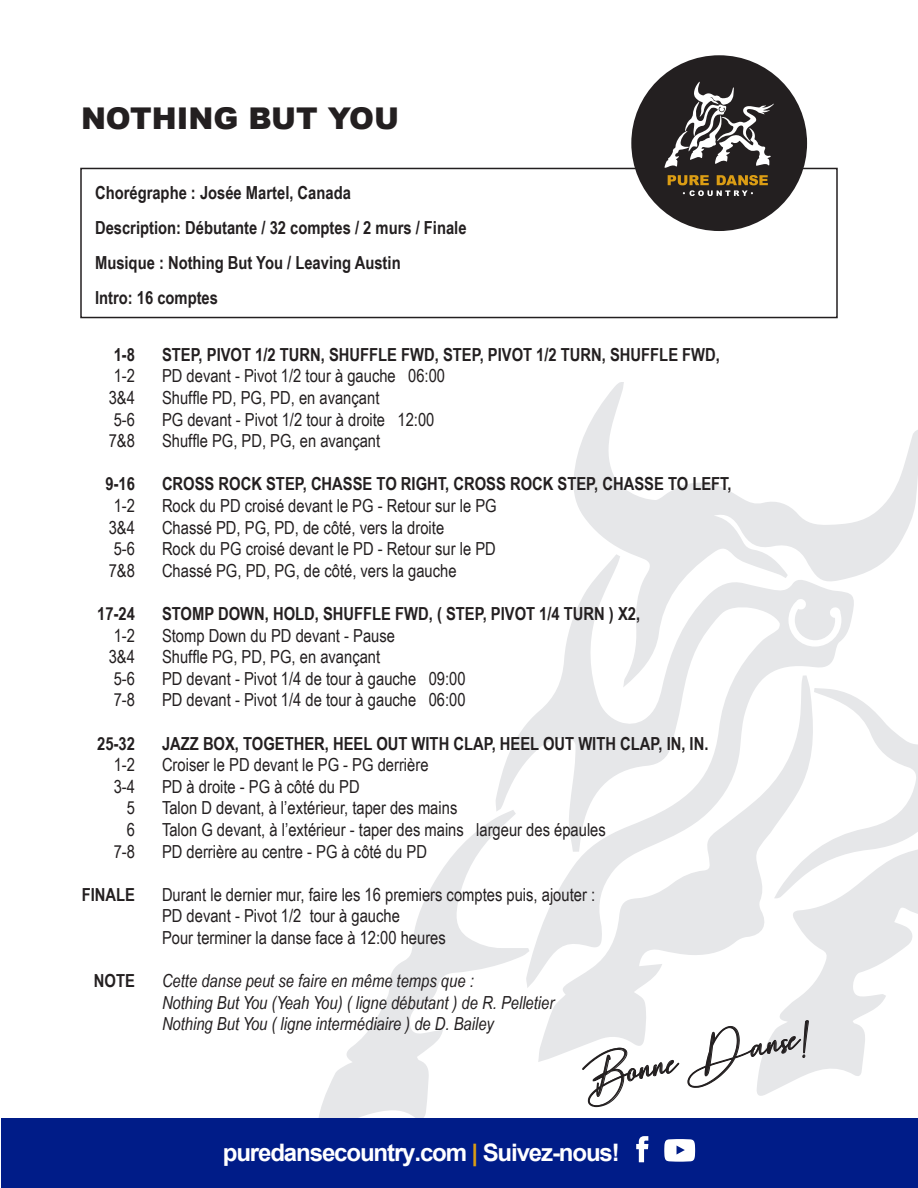
<style>
.page{position:relative;width:918px;height:1188px;background:#fff}
.page>*{position:absolute;margin:0;border:0;box-sizing:border-box;transform-origin:0 0}
.t1{font:34.5px "Hearth Stone";color:#231f20}
.t2{font:900 30px "Arial";color:#231f20}
.t3{font:700 24.15px "Arial";letter-spacing:-.05em;color:#fff}
.t4{font:18px "Arial Narrow";color:#231f20}
.t5{font:700 18px "Arial Narrow";color:#231f20}
.t6{font:italic 18px "Arial Narrow";color:#231f20}
.s1{color:#db9d14}
</style>
<div class="page">
<svg style="left:855px;top:697px;width:63px;height:88px"></svg>
<svg style="left:319px;top:819px;width:176px;height:299px"></svg>
<svg style="left:757px;top:785px;width:161px;height:311px"></svg>
<svg style="left:573px;top:383px;width:345px;height:193px"></svg>
<svg style="left:538px;top:988px;width:278px;height:74px"></svg>
<svg style="left:495px;top:554px;width:360px;height:434px"></svg>
<div style="left:1px;top:1118px;width:917px;height:70px;background:#001c88"></div>
<div style="left:631px;top:55px;width:176px;height:176px;background:#231f20;border-radius:50%"></div>
<svg style="left:665px;top:82px;width:109px;height:86px"></svg>
<svg style="left:668px;top:175px;width:100px;height:21px"></svg>
<svg style="left:636px;top:1136px;width:12px;height:26px"></svg>
<svg style="left:664px;top:1139px;width:31px;height:23px"></svg>
<svg style="left:582px;top:1048px;width:97px;height:59px"></svg>
<svg style="left:688px;top:1020px;width:121px;height:68px"></svg>
<div style="left:80px;top:168px;width:758px;height:150px;border:2px solid #231f20"></div>
<p class="t2" style="left:81px;top:97px;width:320px">NOTHING BUT YOU</p>
<p class="t5" style="left:95px;top:179px;width:257px">Chorégraphe : Josée Martel, Canada</p>
<p class="t5" style="left:95px;top:214px;width:373px">Description: Débutante / 32 comptes / 2 murs / Finale</p>
<p class="t5" style="left:95px;top:249px;width:307px">Musique : Nothing But You / Leaving Austin</p>
<p class="t5" style="left:95px;top:284px;width:125px">Intro: 16 comptes</p>
<p class="t5" style="left:114px;top:341px;width:23px">1-8</p>
<p class="t5" style="left:162px;top:341px;width:559px">STEP, PIVOT 1/2 TURN, SHUFFLE FWD, STEP, PIVOT 1/2 TURN, SHUFFLE FWD,</p>
<p class="t4" style="left:114px;top:363px;width:23px">1-2</p>
<p class="t4" style="left:162px;top:363px;width:285px">PD devant - Pivot 1/2 tour à gauche 06:00</p>
<p class="t4" style="left:109px;top:385px;width:28px">3&amp;4</p>
<p class="t4" style="left:162px;top:385px;width:219px">Shuffle PD, PG, PD, en avançant</p>
<p class="t4" style="left:114px;top:406px;width:23px">5-6</p>
<p class="t4" style="left:162px;top:406px;width:274px">PG devant - Pivot 1/2 tour à droite 12:00</p>
<p class="t4" style="left:109px;top:428px;width:28px">7&amp;8</p>
<p class="t4" style="left:162px;top:428px;width:220px">Shuffle PG, PD, PG, en avançant</p>
<p class="t5" style="left:105px;top:471px;width:31px">9-16</p>
<p class="t5" style="left:162px;top:471px;width:571px">CROSS ROCK STEP, CHASSE TO RIGHT, CROSS ROCK STEP, CHASSE TO LEFT,</p>
<p class="t4" style="left:114px;top:493px;width:23px">1-2</p>
<p class="t4" style="left:162px;top:493px;width:336px">Rock du PD croisé devant le PG - Retour sur le PG</p>
<p class="t4" style="left:109px;top:514px;width:28px">3&amp;4</p>
<p class="t4" style="left:162px;top:514px;width:284px">Chassé PD, PG, PD, de côté, vers la droite</p>
<p class="t4" style="left:114px;top:536px;width:23px">5-6</p>
<p class="t4" style="left:162px;top:536px;width:335px">Rock du PG croisé devant le PD - Retour sur le PD</p>
<p class="t4" style="left:109px;top:557px;width:28px">7&amp;8</p>
<p class="t4" style="left:162px;top:557px;width:296px">Chassé PG, PD, PG, de côté, vers la gauche</p>
<p class="t5" style="left:97px;top:600px;width:39px">17-24</p>
<p class="t5" style="left:162px;top:600px;width:480px">STOMP DOWN, HOLD, SHUFFLE FWD, ( STEP, PIVOT 1/4 TURN ) X2,</p>
<p class="t4" style="left:114px;top:622px;width:23px">1-2</p>
<p class="t4" style="left:162px;top:622px;width:235px">Stomp Down du PD devant - Pause</p>
<p class="t4" style="left:109px;top:644px;width:28px">3&amp;4</p>
<p class="t4" style="left:162px;top:644px;width:220px">Shuffle PG, PD, PG, en avançant</p>
<p class="t4" style="left:114px;top:665px;width:23px">5-6</p>
<p class="t4" style="left:162px;top:665px;width:305px">PD devant - Pivot 1/4 de tour à gauche 09:00</p>
<p class="t4" style="left:114px;top:687px;width:23px">7-8</p>
<p class="t4" style="left:162px;top:687px;width:305px">PD devant - Pivot 1/4 de tour à gauche 06:00</p>
<p class="t5" style="left:97px;top:730px;width:39px">25-32</p>
<p class="t5" style="left:162px;top:730px;width:548px">JAZZ BOX, TOGETHER, HEEL OUT WITH CLAP, HEEL OUT WITH CLAP, IN, IN.</p>
<p class="t4" style="left:114px;top:752px;width:23px">1-2</p>
<p class="t4" style="left:162px;top:752px;width:268px">Croiser le PD devant le PG - PG derrière</p>
<p class="t4" style="left:114px;top:773px;width:23px">3-4</p>
<p class="t4" style="left:162px;top:773px;width:199px">PD à droite - PG à côté du PD</p>
<p class="t4" style="left:127px;top:795px;width:10px">5</p>
<p class="t4" style="left:162px;top:795px;width:297px">Talon D devant, à l’extérieur, taper des mains</p>
<p class="t4" style="left:127px;top:817px;width:10px">6</p>
<p class="t4" style="left:162px;top:817px;width:445px">Talon G devant, à l’extérieur - taper des mains largeur des épaules</p>
<p class="t4" style="left:114px;top:838px;width:23px">7-8</p>
<p class="t4" style="left:162px;top:838px;width:266px">PD derrière au centre - PG à côté du PD</p>
<p class="t5" style="left:82px;top:881px;width:55px">FINALE</p>
<p class="t4" style="left:162px;top:881px;width:435px">Durant le dernier mur, faire les 16 premiers comptes puis, ajouter :</p>
<p class="t4" style="left:162px;top:903px;width:239px">PD devant - Pivot 1/2 tour à gauche</p>
<p class="t4" style="left:162px;top:925px;width:285px">Pour terminer la danse face à 12:00 heures</p>
<p class="t5" style="left:94px;top:967px;width:43px">NOTE</p>
<p class="t6" style="left:162px;top:968px;width:313px">Cette danse peut se faire en même temps que :</p>
<p class="t6" style="left:162px;top:990px;width:394px">Nothing But You (Yeah You) ( ligne débutant ) de R. Pelletier</p>
<p class="t6" style="left:162px;top:1012px;width:333px">Nothing But You ( ligne intermédiaire ) de D. Bailey</p>
<p class="t1" style="left:577px;top:1061px;width:237px;rotate:-11deg">Bonne Danse!</p>
<p class="t3" style="left:223px;top:1136px;width:398px">puredansecountry.com <span class="s1">|</span> Suivez-nous!</p>
</div>
